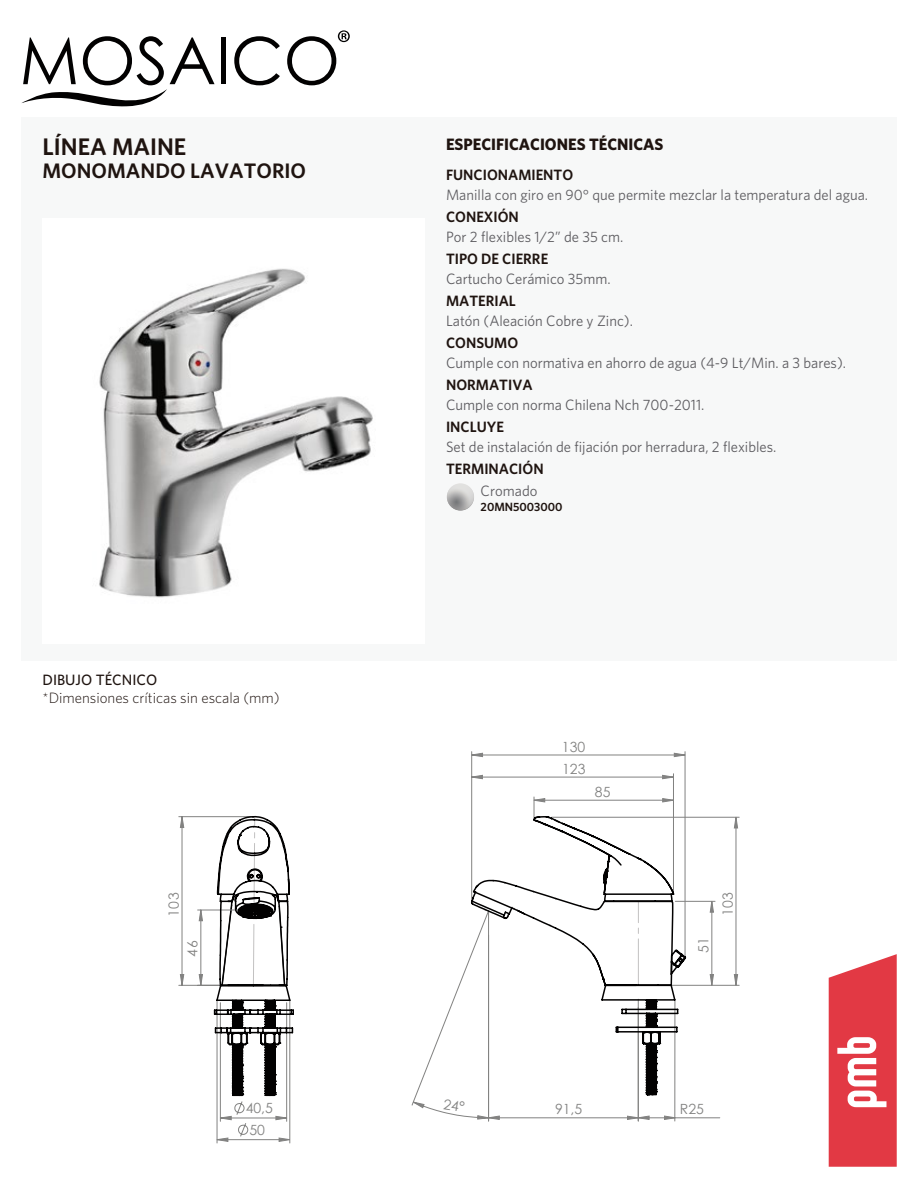
<style>
.page{position:relative;width:918px;height:1188px;background:#fff}
.page>*{position:absolute;margin:0;border:0;box-sizing:border-box;transform-origin:0 0}
.t1{font:600 24px "Whitney";color:#1f1410}
.t2{font:600 21px "Whitney";color:#1f1410}
.t3{font:700 16.5px "Whitney";color:#1f1410}
.t4{font:15px "Whitney";color:#5c5b5f}
.t5{font:15px "Whitney";color:#5c5b5f}
.t6{font:15px "Whitney Semibold SC";color:#1f1410}
.t7{font:600 15px "Whitney";color:#1f1410}
.t8{font:300 15px "Whitney";color:#1f1410}
.t9{font:500 15px "Whitney";color:#1f1410}
.t10{font:14.1px/21.8px "Century Gothic";color:#828281}
.t11{font:600 12px "Whitney";color:#1f1410}
</style>
<div class="page">
<svg style="left:829px;top:954px;width:68px;height:213px;background:#e65861"></svg>
<div style="left:21px;top:117px;width:876px;height:543px;background:#f7f8f8"></div>
<div style="left:42px;top:218px;width:383px;height:425px;background:#fff"></div>
<svg style="left:447px;top:483px;width:27px;height:27px"></svg>
<svg style="left:22px;top:36px;width:193px;height:71px"></svg>
<div style="left:221px;top:37px;width:5px;height:47px;background:#020101"></div>
<svg style="left:234px;top:36px;width:46px;height:49px"></svg>
<svg style="left:287px;top:30px;width:63px;height:55px"></svg>
<img style="left:99px;top:268px;width:274px;height:330px">
<hr style="left:179px;top:816px;width:72px;height:1px;background:#828281">
<hr style="left:179px;top:985px;width:40px;height:1px;background:#828281">
<hr style="left:217px;top:1000px;width:1px;height:143px;background:#828281">
<hr style="left:290px;top:1000px;width:1px;height:143px;background:#828281">
<svg style="left:180px;top:815px;width:114px;height:327px"></svg>
<svg style="left:472px;top:753px;width:11px;height:4px"></svg>
<svg style="left:674px;top:753px;width:11px;height:4px"></svg>
<svg style="left:710px;top:974px;width:4px;height:11px"></svg>
<svg style="left:710px;top:902px;width:4px;height:11px"></svg>
<svg style="left:734px;top:974px;width:4px;height:11px"></svg>
<svg style="left:734px;top:818px;width:4px;height:10px"></svg>
<hr style="left:671px;top:1118px;width:49px;height:1px;background:#828281">
<hr style="left:471px;top:752px;width:1px;height:150px;background:#828281">
<hr style="left:673px;top:774px;width:1px;height:119px;background:#828281">
<hr style="left:472px;top:755px;width:213px;height:1px;background:#828281">
<hr style="left:685px;top:752px;width:1px;height:206px;background:#828281">
<hr style="left:712px;top:901px;width:1px;height:84px;background:#828281">
<hr style="left:671px;top:985px;width:68px;height:1px;background:#828281">
<hr style="left:675px;top:901px;width:40px;height:1px;background:#828281">
<hr style="left:736px;top:817px;width:1px;height:168px;background:#828281">
<hr style="left:552px;top:817px;width:187px;height:1px;background:#828281">
<svg style="left:471px;top:775px;width:202px;height:4px"></svg>
<svg style="left:676px;top:815px;width:12px;height:218px"></svg>
<svg style="left:412px;top:797px;width:264px;height:324px"></svg>
<h1 class="t1" style="left:43px;top:133px;width:145px">LÍNEA MAINE</h1>
<h2 class="t2" style="left:43px;top:158px;width:265px">MONOMANDO LAVATORIO</h2>
<p class="t3" style="left:446px;top:134px;width:219px">ESPECIFICACIONES TÉCNICAS</p>
<p class="t7" style="left:446px;top:166px;width:129px">FUNCIONAMIENTO</p>
<p class="t5" style="left:446px;top:185px;width:424px">Manilla con giro en 90° que permite mezclar la temperatura del agua.</p>
<p class="t7" style="left:446px;top:208px;width:74px">CONEXIÓN</p>
<p class="t4" style="left:446px;top:227px;width:179px">Por 2 flexibles 1/2” de 35 cm.</p>
<p class="t7" style="left:446px;top:250px;width:104px">TIPO DE CIERRE</p>
<p class="t4" style="left:446px;top:269px;width:166px">Cartucho Cerámico 35mm.</p>
<p class="t6" style="left:446px;top:292px;width:71px">MATERIAL</p>
<p class="t4" style="left:446px;top:311px;width:188px">Latón (Aleación Cobre y Zinc).</p>
<p class="t6" style="left:446px;top:334px;width:74px">CONSUMO</p>
<p class="t4" style="left:446px;top:353px;width:402px">Cumple con normativa en ahorro de agua (4-9 Lt/Min. a 3 bares).</p>
<p class="t6" style="left:446px;top:376px;width:88px">NORMATIVA</p>
<p class="t4" style="left:446px;top:395px;width:260px">Cumple con norma Chilena Nch 700-2011.</p>
<p class="t6" style="left:446px;top:418px;width:59px">INCLUYE</p>
<p class="t4" style="left:446px;top:437px;width:332px">Set de instalación de fijación por herradura, 2 flexibles.</p>
<p class="t6" style="left:446px;top:460px;width:99px">TERMINACIÓN</p>
<p class="t4" style="left:481px;top:482px;width:58px">Cromado</p>
<p class="t11" style="left:481px;top:500px;width:83px">20MN5003000</p>
<p class="t9" style="left:43px;top:671px;width:116px">DIBUJO TÉCNICO</p>
<p class="t8" style="left:43px;top:689px;width:239px">*Dimensiones críticas sin escala (mm)</p>
<p class="t10" style="left:562px;top:735px;width:25px">130</p>
<p class="t10" style="left:562px;top:757px;width:25px">123</p>
<p class="t10" style="left:595px;top:781px;width:17px">85</p>
<p class="t10" style="left:163px;top:917px;width:26px;rotate:-90deg">103</p>
<p class="t10" style="left:717px;top:916px;width:25px;rotate:-90deg">103</p>
<p class="t10" style="left:181px;top:957px;width:18px;rotate:-90deg">46</p>
<p class="t10" style="left:692px;top:953px;width:17px;rotate:-90deg">51</p>
<p class="t10" style="left:246px;top:1097px;width:29px">40,5<br>50</p>
<p class="t10" style="left:555px;top:1098px;width:29px">91,5</p>
<p class="t10" style="left:680px;top:1098px;width:26px">R25</p>
</div>
